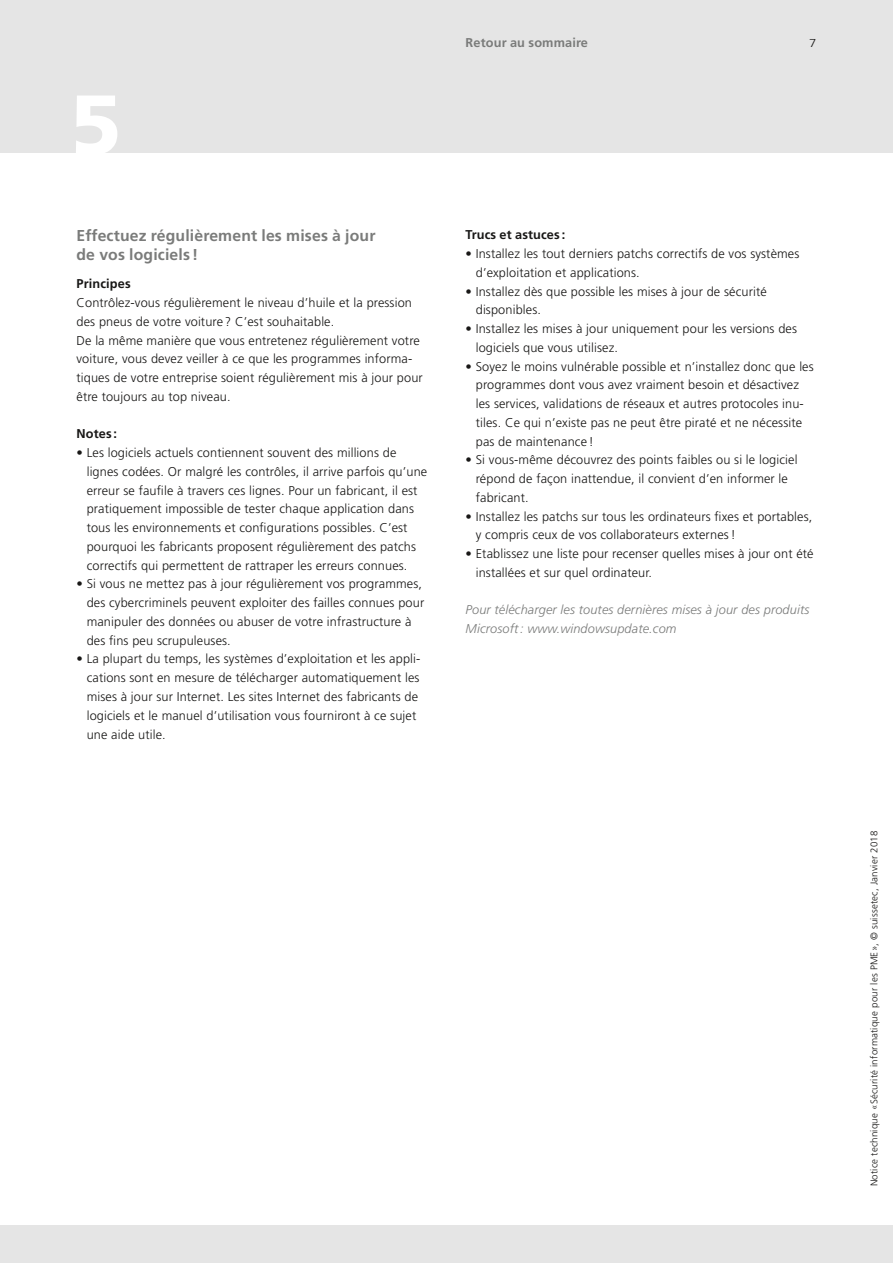
<style>
.page{position:relative;width:893px;height:1263px;background:#e5e5e5}
.page>*{position:absolute;margin:0;border:0;box-sizing:border-box;transform-origin:0 0}
.t1{font:900 84px "Frutiger LT Com";color:#fff}
.t2{font:700 15.75px/18.8px "Frutiger LT Std";letter-spacing:.01em;color:#7a7b7a}
.t3{font:300 12.75px/18.8px "Frutiger LT Std";letter-spacing:.01em;color:#181716}
.t4{font:italic 300 12.75px/18.8px "Frutiger LT Std";letter-spacing:.01em;color:#7a7b7a}
.t5{font:700 12.75px "Frutiger LT Std";letter-spacing:.01em;color:#181716}
.t6{font:700 12.75px "Frutiger LT Std";letter-spacing:.01em;color:#7a7b7a}
.t7{font:300 11.55px "Frutiger LT Std";color:#181716;scale:1.14 1}
.t8{font:300 9.75px "Frutiger LT Std";letter-spacing:.02em;color:#181716}
</style>
<div class="page">
<div style="left:0;top:153px;width:893px;height:1072px;background:#fff"></div>
<h1 class="t1" style="left:70px;top:74px;width:53px">5</h1>
<p class="t2" style="left:77px;top:227px;width:300px">Effectuez régulièrement les mises à jour de vos logiciels !</p>
<p class="t5" style="left:77px;top:276px;width:56px">Principes</p>
<p class="t3" style="left:77px;top:293px;width:348px">Contrôlez-vous régulièrement le niveau d’huile et la pression des pneus de votre voiture ? C’est souhaitable.<br>De la même manière que vous entretenez régulièrement votre voiture, vous devez veiller à ce que les programmes informa&shy;tiques de votre entreprise soient régulièrement mis à jour pour être toujours au top niveau.</p>
<p class="t5" style="left:77px;top:426px;width:42px">Notes :</p>
<p class="t3" style="left:87px;top:443px;width:342px;text-indent:-10px">• Les logiciels actuels contiennent souvent des millions de lignes codées. Or malgré les contrôles, il arrive parfois qu’une erreur se faufile à travers ces lignes. Pour un fabricant, il est pratiquement impossible de tester chaque application dans tous les environnements et configurations possibles. C’est pourquoi les fabricants proposent régulièrement des patchs correctifs qui permettent de rattraper les erreurs connues.</p>
<p class="t3" style="left:87px;top:575px;width:339px;text-indent:-10px">• Si vous ne mettez pas à jour régulièrement vos programmes, des cybercriminels peuvent exploiter des failles connues pour manipuler des données ou abuser de votre infrastructure à des fins peu scrupuleuses.</p>
<p class="t3" style="left:87px;top:650px;width:335px;text-indent:-10px">• La plupart du temps, les systèmes d’exploitation et les appli&shy;cations sont en mesure de télécharger automatiquement les mises à jour sur Internet. Les sites Internet des fabricants de logiciels et le manuel d’utilisation vous fourniront à ce sujet une aide utile.</p>
<p class="t6" style="left:466px;top:35px;width:124px">Retour au sommaire</p>
<p class="t7" style="left:809px;top:36px;width:8px">7</p>
<p class="t5" style="left:466px;top:227px;width:101px">Trucs et astuces :</p>
<p class="t3" style="left:476px;top:244px;width:325px;text-indent:-10px">• Installez les tout derniers patchs correctifs de vos systèmes d’exploitation et applications.</p>
<p class="t3" style="left:476px;top:282px;width:292px;text-indent:-10px">• Installez dès que possible les mises à jour de sécurité disponibles.</p>
<p class="t3" style="left:476px;top:319px;width:323px;text-indent:-10px">• Installez les mises à jour uniquement pour les versions des logiciels que vous utilisez.</p>
<p class="t3" style="left:476px;top:357px;width:339px;text-indent:-10px">• Soyez le moins vulnérable possible et n’installez donc que les programmes dont vous avez vraiment besoin et désactivez les services, validations de réseaux et autres protocoles inu&shy;tiles. Ce qui n’existe pas ne peut être piraté et ne nécessite pas de maintenance !</p>
<p class="t3" style="left:476px;top:451px;width:323px;text-indent:-10px">• Si vous-même découvrez des points faibles ou si le logiciel répond de façon inattendue, il convient d’en informer le fabricant.</p>
<p class="t3" style="left:476px;top:507px;width:338px;text-indent:-10px">• Installez les patchs sur tous les ordinateurs fixes et portables, y compris ceux de vos collaborateurs externes!</p>
<p class="t3" style="left:476px;top:545px;width:339px;text-indent:-10px">• Etablissez une liste pour recenser quelles mises à jour ont été installées et sur quel ordinateur.</p>
<p class="t4" style="left:466px;top:601px;width:345px">Pour télécharger les toutes dernières mises à jour des produits<br>Microsoft: www.windowsupdate.com</p>
<p class="t8" style="left:869px;top:1186px;width:357px;rotate:-90deg">Notice technique «Sécurité informatique pour les PME», © suissetec, Janvier 2018</p>
</div>
